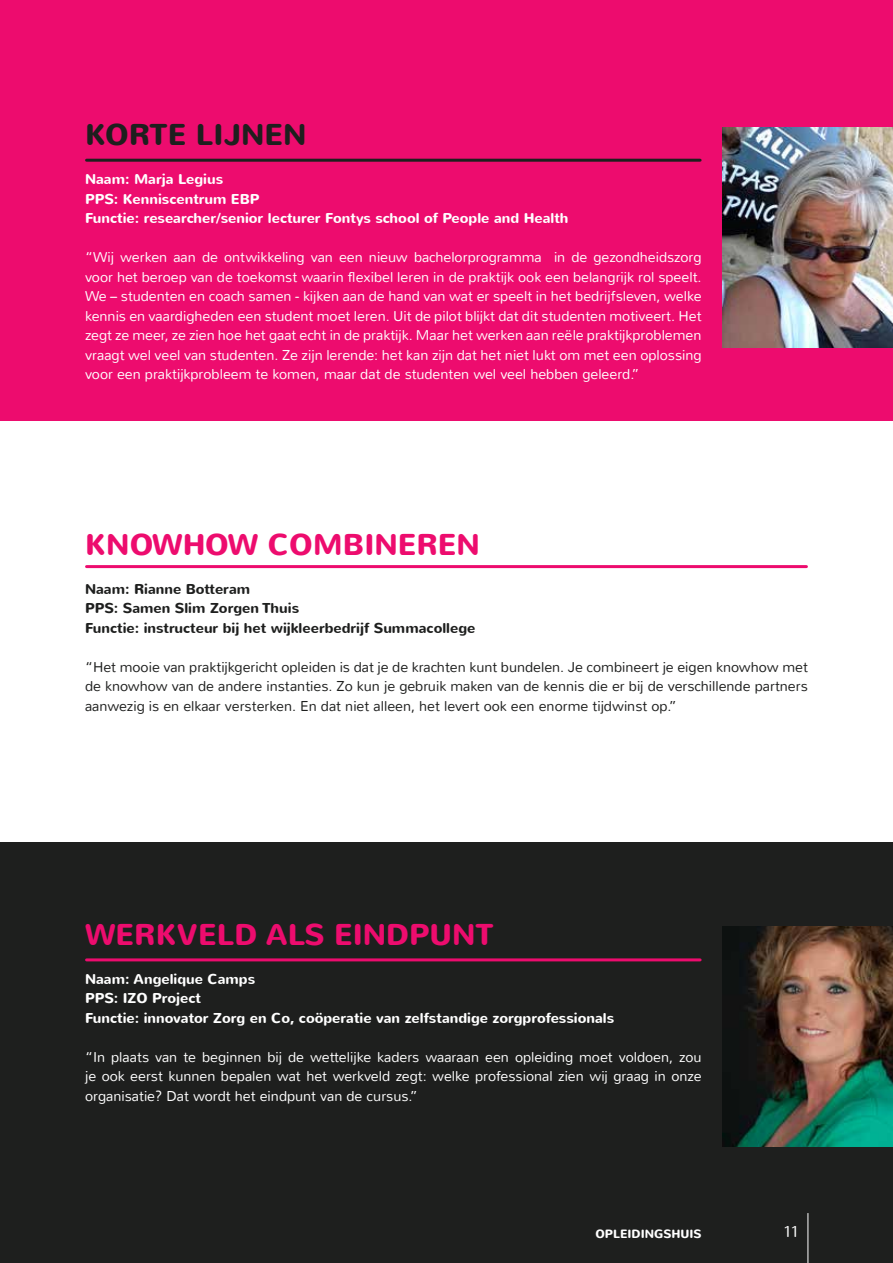
<style>
.page{position:relative;width:893px;height:1263px;background:#fff}
.page>*{position:absolute;margin:0;border:0;box-sizing:border-box;transform-origin:0 0}
.t1{font:700 30px "Nunito";color:#ed0c6e}
.t2{font:700 30px "Nunito";color:#1e1f1e}
.t3{font:300 15.75px "Nunito";color:#fff}
.t4{font:300 14.25px/19.5px "Nunito";color:#fff;text-align:justify}
.t5{font:300 14.25px/19.5px "Nunito";color:#1e1f1e;text-align:justify}
.t6{font:700 14.25px/19.5px "Nunito";color:#fff}
.t7{font:700 14.25px/19.5px "Nunito";color:#1e1f1e}
.t8{font:700 12px "Nunito";color:#fff}
</style>
<div class="page">
<div style="left:0;top:0;width:893px;height:421px;background:#ed0c6e"></div>
<div style="left:0;top:842px;width:893px;height:421px;background:#1e1f1e"></div>
<hr style="left:87px;top:159px;width:613px;height:3px;background:#1e1f1e">
<hr style="left:87px;top:565px;width:719px;height:3px;background:#ed0c6e">
<hr style="left:87px;top:958px;width:613px;height:3px;background:#ed0c6e">
<hr style="left:807px;top:1213px;width:1px;height:50px;background:#fff">
<img style="left:723px;top:128px;width:170px;height:220px">
<img style="left:723px;top:927px;width:170px;height:220px">
<h1 class="t2" style="left:85px;top:115px;width:223px">KORTE LIJNEN</h1>
<p class="t6" style="left:85px;top:170px;width:485px">Naam: Marja Legius<br>PPS: Kenniscentrum EBP<br>Functie: researcher/senior lecturer Fontys school of People and Health</p>
<p class="t4" style="left:85px;top:248px;width:618px">“Wij werken aan de ontwikkeling van een nieuw bachelorprogramma in de gezondheidszorg voor het beroep van de toekomst waarin flexibel leren in de praktijk ook een belangrijk rol speelt.<br>We – studenten en coach samen - kijken aan de hand van wat er speelt in het bedrijfsleven, welke kennis en vaardigheden een student moet leren. Uit de pilot blijkt dat dit studenten motiveert. Het zegt ze meer, ze zien hoe het gaat echt in de praktijk. Maar het werken aan reële praktijkproblemen vraagt wel veel van studenten. Ze zijn lerende: het kan zijn dat het niet lukt om met een oplossing voor een praktijkprobleem te komen, maar dat de studenten wel veel hebben geleerd.”</p>
<h1 class="t1" style="left:85px;top:524px;width:396px">KNOWHOW COMBINEREN</h1>
<p class="t7" style="left:85px;top:579px;width:392px">Naam: Rianne Botteram<br>PPS: Samen Slim Zorgen Thuis<br>Functie: instructeur bij het wijkleerbedrijf Summacollege</p>
<p class="t5" style="left:85px;top:657px;width:724px">“Het mooie van praktijkgericht opleiden is dat je de krachten kunt bundelen. Je combineert je eigen knowhow met de knowhow van de andere instanties. Zo kun je gebruik maken van de kennis die er bij de verschillende partners aanwezig is en elkaar versterken. En dat niet alleen, het levert ook een enorme tijdwinst op.”</p>
<h1 class="t1" style="left:85px;top:914px;width:410px">WERKVELD ALS EINDPUNT</h1>
<p class="t6" style="left:85px;top:969px;width:531px">Naam: Angelique Camps<br>PPS: IZO Project<br>Functie: innovator Zorg en Co, coöperatie van zelfstandige zorgprofessionals</p>
<p class="t4" style="left:85px;top:1047px;width:618px">“In plaats van te beginnen bij de wettelijke kaders waaraan een opleiding moet voldoen, zou je ook eerst kunnen bepalen wat het werkveld zegt: welke professional zien wij graag in onze organisatie? Dat wordt het eindpunt van de cursus.”</p>
<p class="t8" style="left:595px;top:1226px;width:108px">OPLEIDINGSHUIS</p>
<p class="t3" style="left:783px;top:1222px;width:18px">11</p>
</div>
